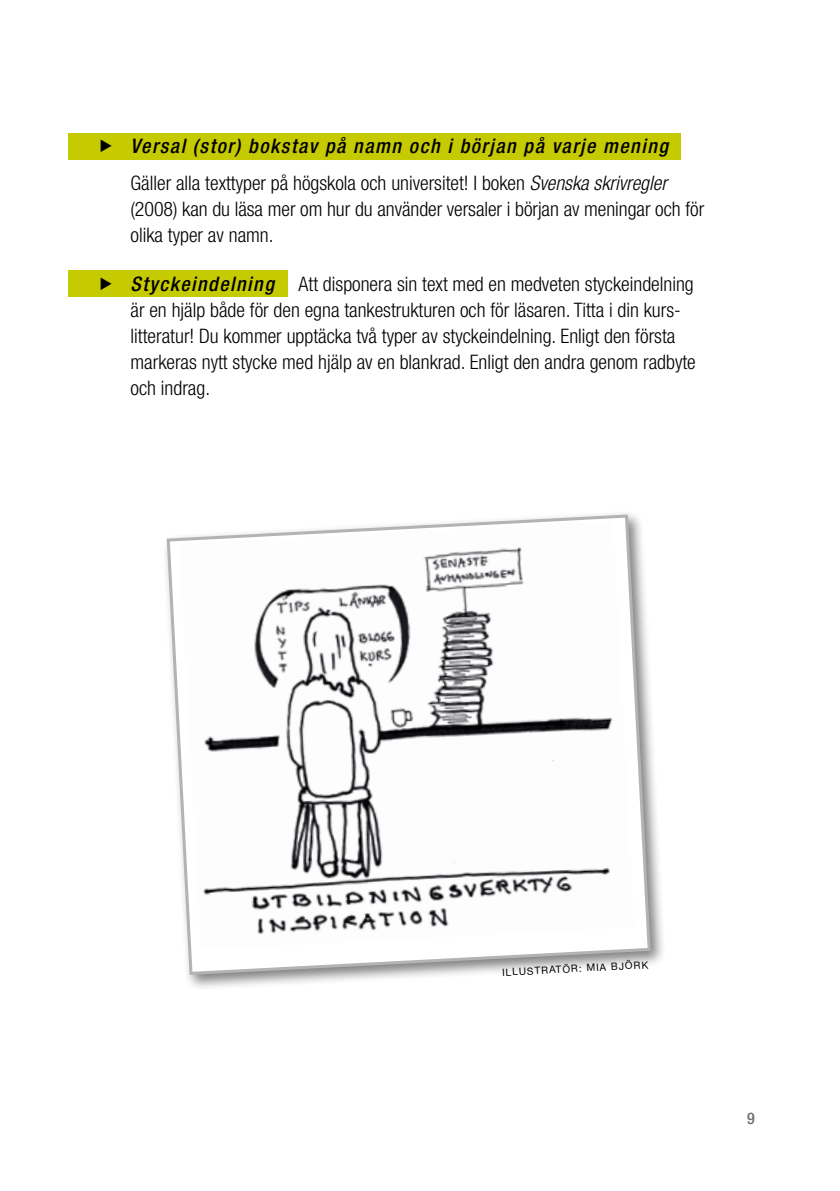
<style>
.page{position:relative;width:840px;height:1191px;background:#fff}
.page>*{position:absolute;margin:0;border:0;box-sizing:border-box;transform-origin:0 0}
.t1{font:300 condensed 20px/26px "Helvetica Neue LT Com";color:#000}
.t2{font:500 condensed 16px "Helvetica Neue LT Com";color:#706f6f}
.t3{font:10px "Helvetica Neue LT Com";color:#000}
.s1{font-weight:500;font-style:italic}
.s2{font-style:italic}
</style>
<div class="page">
<div style="left:68px;top:271px;width:220px;height:26px;background:#c6ca00"></div>
<div style="left:68px;top:133px;width:612px;height:26px;background:#c6ca00"></div>
<div style="left:162px;top:510px;width:504px;height:481px;background:#000;opacity:.5"></div>
<svg style="left:165px;top:513px;width:487px;height:463px"></svg>
<p class="t1" style="left:130px;top:127px;width:538px;line-height:37.4px"><span class="s1">Versal (stor) bokstav på namn och i början på varje mening<br></span>Gäller alla texttyper på högskola och universitet! I boken <span class="s2">Svenska skrivregler</span></p>
<p class="t1" style="left:130px;top:196px;width:575px">(2008) kan du läsa mer om hur du använder versaler i början av meningar och för olika typer av namn.</p>
<p class="t1" style="left:130px;top:271px;width:566px"><span class="s1">Styckeindelning</span> Att disponera sin text med en medveten styckeindelning är en hjälp både för den egna tankestrukturen och för läsaren. Titta i din kurs&shy;litteratur! Du kommer upptäcka två typer av styckeindelning. Enligt den första markeras nytt stycke med hjälp av en blankrad. Enligt den andra genom radbyte och indrag.</p>
<p class="t3" style="left:501px;top:966px;width:148px;rotate:-3deg">Illustratör: mia björk</p>
<p class="t2" style="left:746px;top:1109px;width:9px">9</p>
</div>
